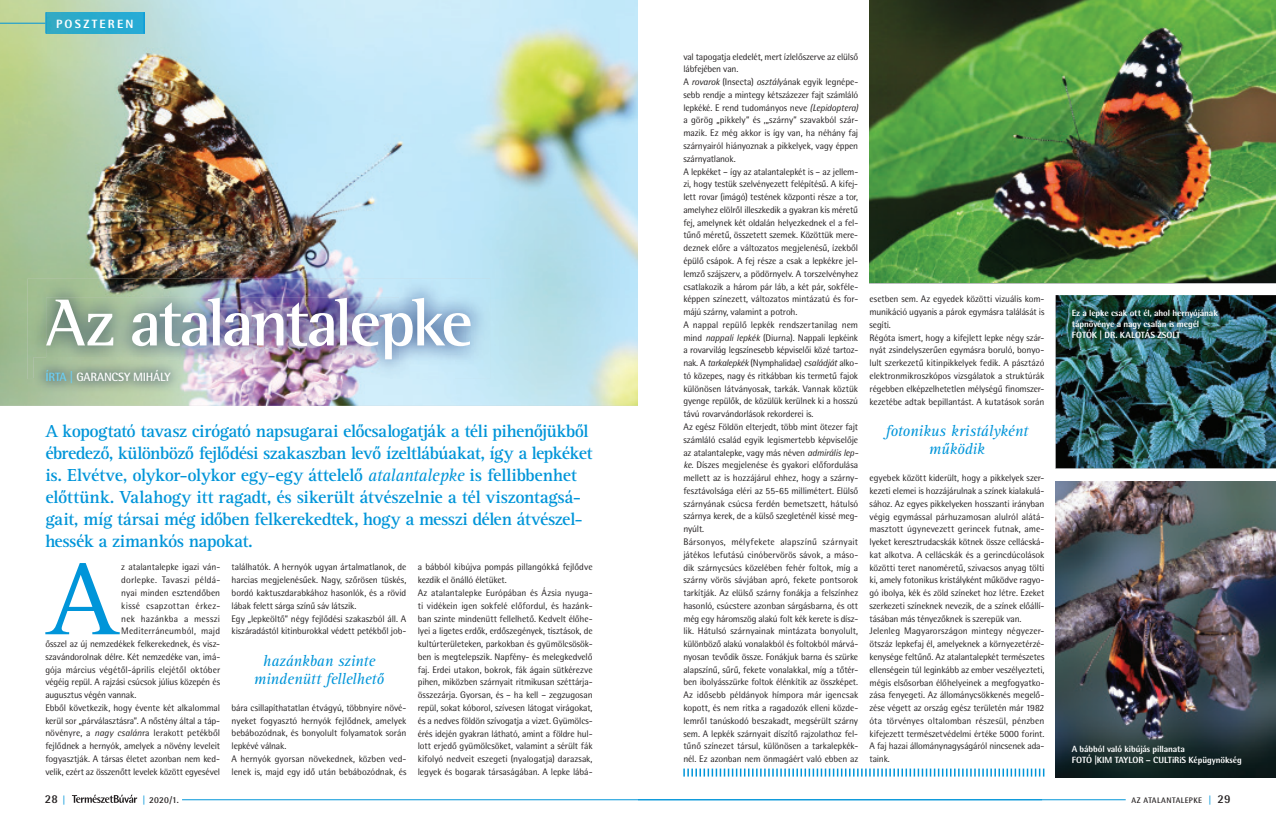
<style>
.page{position:relative;width:1276px;height:823px;background:#fff}
.page>*{position:absolute;margin:0;border:0;box-sizing:border-box;transform-origin:0 0}
.t1{font:105.3px "Rotis Serif Pro";color:#0095d9}
.t2{font:700 68px "Rotis Semi Serif Pro";letter-spacing:-.045em;color:#fff}
.t3{font:700 18px/22px "Rotis Serif Pro";letter-spacing:-.025em;color:#0095d9}
.t4{font:italic 16px/18px "Rotis Serif Pro";letter-spacing:-.015em;color:#0095d9;text-align:center}
.t5{font:700 12px "Rotis Semi Sans Pro";letter-spacing:-.02em;color:#fff}
.t6{font:800 12px "Rotis Semi Sans Pro";letter-spacing:.185em;color:#fff}
.t7{font:700 12px "Rotis Semi Sans Pro";color:#231f20}
.t8{font:9.5px/12.8px "Rotis Semi Sans Pro";letter-spacing:-.01em;color:#231f20}
.t9{font:9.5px "Rotis Semi Sans Pro";letter-spacing:.025em;color:#231f20}
.t10{font:9.5px "Rotis Semi Sans Pro";letter-spacing:.02em;color:#231f20}
.t11{font:9.5px "Rotis Semi Sans Pro";letter-spacing:.015em;color:#231f20}
.t12{font:800 9px/11px "Rotis Semi Sans Pro";letter-spacing:-.015em;color:#fff}
.t13{font:700 9px "Rotis Semi Sans Pro";color:#231f20}
.t14{font:700 8px "Rotis Semi Sans Pro";letter-spacing:.05em;color:#231f20}
.s1{color:#6bcff6}
.s2{font-weight:400;font-style:italic}
.s3{font-style:italic}
.s4{font-size:9px;color:#0095d9}
.s5{color:#0095d9}
.s6{font-size:12px}
</style>
<div class="page">
<svg style="left:72px;top:794px;width:65px;height:8px"></svg>
<hr style="left:182px;top:798px;width:456px;height:1px;background:#0095d9">
<hr style="left:638px;top:798px;width:487px;height:1px;background:#0095d9">
<img style="left:1055px;top:295px;width:221px;height:173px">
<img style="left:1055px;top:481px;width:221px;height:296px">
<svg style="left:683px;top:768px;width:361px;height:8px"></svg>
<img style="left:0;top:0;width:638px;height:405px">
<img style="left:27px;top:278px;width:463px;height:34px">
<img style="left:27px;top:312px;width:19px;height:67px">
<img style="left:455px;top:312px;width:35px;height:67px">
<img style="left:183px;top:359px;width:272px;height:20px">
<img style="left:46px;top:297px;width:424px;height:62px">
<img style="left:34px;top:357px;width:149px;height:38px">
<img style="left:46px;top:357px;width:137px;height:2px">
<img style="left:46px;top:12px;width:98px;height:22px">
<hr style="left:0;top:23px;width:45px;height:1px;background:#0095d9">
<svg style="left:144px;top:12px;width:1px;height:22px"></svg>
<svg style="left:45px;top:12px;width:1px;height:22px"></svg>
<img style="left:869px;top:0;width:407px;height:282px">
<img style="left:1062px;top:300px;width:165px;height:49px">
<p class="t6" style="left:56px;top:16px;width:79px">POSZTEREN</p>
<h2 class="t2" style="left:45px;top:281px;width:429px">Az atalantalepke</h2>
<p class="t5" style="left:46px;top:369px;width:127px"><span class="s1">ÍRTA |</span> GARANCSY MIHÁLY</p>
<p class="t3" style="left:45px;top:420px;width:548px">A kopogtató tavasz cirógató napsugarai előcsalogatják a téli pihenőjükből ébredező, különböző fejlődési szakaszban levő ízeltlábúakat, így a lepkéket is. Elvétve, olykor-olykor egy-egy áttelelő <span class="s2">atalantalepke</span> is fellibbenhet előttünk. Valahogy itt ragadt, és sikerült átvészelnie a tél viszontagsá&shy;gait, míg társai még időben felkerekedtek, hogy a messzi délen átvészel&shy;hessék a zimankós napokat.</p>
<h1 class="t1" style="left:46px;top:536px;width:74px">A</h1>
<p class="t8" style="left:121px;top:560px;width:100px">z atalantalepke igazi ván-</p>
<p class="t10" style="left:121px;top:574px;width:100px">dorlepke. Tavaszi példá-</p>
<p class="t8" style="left:121px;top:586px;width:100px">nyai minden esztendőben</p>
<p class="t9" style="left:121px;top:599px;width:100px">kissé csapzottan érkez-</p>
<p class="t9" style="left:121px;top:612px;width:100px">nek hazánkba a messzi</p>
<p class="t11" style="left:121px;top:625px;width:100px">Mediterráneumból, majd</p>
<p class="t8" style="left:45px;top:637px;width:176px">ősszel az új nemzedékek felkerekednek, és visz-</p>
<p class="t8" style="left:45px;top:650px;width:176px">szavándorolnak délre. Két nemzedéke van, imá-</p>
<p class="t8" style="left:45px;top:662px;width:176px">gója március végétől-április elejétől október</p>
<p class="t8" style="left:45px;top:675px;width:176px">végéig repül. A rajzási csúcsok július közepén és</p>
<p class="t8" style="left:45px;top:688px;width:92px">augusztus végén vannak.</p>
<p class="t8" style="left:45px;top:701px;width:176px">Ebből következik, hogy évente két alkalommal</p>
<p class="t8" style="left:45px;top:713px;width:176px">kerül sor „párválasztásra”. A nőstény által a táp-</p>
<p class="t8" style="left:45px;top:726px;width:176px">növényre, a <span class="s3">nagy csalán</span>ra lerakott petékből</p>
<p class="t8" style="left:45px;top:739px;width:176px">fejlődnek a hernyók, amelyek a növény leveleit</p>
<p class="t8" style="left:45px;top:752px;width:176px">fogyasztják. A társas életet azonban nem ked-</p>
<p class="t8" style="left:45px;top:764px;width:176px">velik, ezért az összenőtt levelek között egyesével</p>
<p class="t7" style="left:45px;top:791px;width:22px">28 <span class="s4">|</span></p>
<p class="t13" style="left:143px;top:793px;width:38px"><span class="s5">|</span> 2020/1.</p>
<p class="t8" style="left:231px;top:560px;width:176px">találhatók. A hernyók ugyan ártalmatlanok, de harcias megjelenésűek. Nagy, szőrösen tüskés, bordó kaktuszdarabkához hasonlók, és a rövid lábak felett sárga színű sáv látszik.<br>Egy „lepkeöltő” négy fejlődési szakaszból áll. A kiszáradástól kitinburokkal védett petékből job-</p>
<h3 class="t4" style="left:254px;top:651px;width:132px">hazánkban szinte mindenütt fellelhető</h3>
<p class="t8" style="left:231px;top:701px;width:176px">bára csillapíthatatlan étvágyú, többnyire növé&shy;nyeket fogyasztó hernyók fejlődnek, amelyek bebábozódnak, és bonyolult folyamatok során lepkévé válnak.<br>A hernyók gyorsan növekednek, közben ved&shy;lenek is, majd egy idő után bebábozódnak, és</p>
<p class="t8" style="left:418px;top:560px;width:176px">a bábból kibújva pompás pillangókká fejlődve kezdik el önálló életüket.<br>Az atalantalepke Európában és Ázsia nyuga&shy;ti vidékein igen sokfelé előfordul, és hazánk&shy;ban szinte mindenütt fellelhető. Kedvelt élőhe&shy;lyei a ligetes erdők, erdőszegények, tisztások, de kultúrterületeken, parkokban és gyümölcsösök&shy;ben is megtelepszik. Napfény- és melegkedvelő faj. Erdei utakon, bokrok, fák ágain sütkérezve pihen, miközben szárnyait ritmikusan széttárja&shy;összezárja. Gyorsan, és – ha kell – zegzugosan repül, sokat kóborol, szívesen látogat virágokat, és a nedves földön szívogatja a vizet. Gyümölcs&shy;érés idején gyakran látható, amint a földre hul&shy;lott erjedő gyümölcsöket, valamint a sérült fák kifolyó nedveit eszegeti (nyalogatja) darazsak, legyek és bogarak társaságában. A lepke lábá-</p>
<p class="t8" style="left:683px;top:50px;width:176px">val tapogatja eledelét, mert ízlelőszerve az elülső lábfejében van.<br>A <span class="s3">rovarok</span> (Insecta) <span class="s3">osztály</span>ának egyik legnépe&shy;sebb rendje a mintegy kétszázezer fajt számláló lepkéké. E rend tudományos neve <span class="s3">(Lepidoptera) </span>a görög „pikkely” és ,„szárny” szavakból szár&shy;mazik. Ez még akkor is így van, ha néhány faj szárnyairól hiányoznak a pikkelyek, vagy éppen szárnyatlanok.<br>A lepkéket – így az atalantalepkét is – az jellem&shy;zi, hogy testük szelvényezett felépítésű. A kifej&shy;lett rovar (imágó) testének központi része a tor, amelyhez elölről illeszkedik a gyakran kis méretű fej, amelynek két oldalán helyezkednek el a fel&shy;tűnő méretű, összetett szemek. Közöttük mere&shy;deznek előre a változatos megjelenésű, ízekből épülő csápok. A fej része a csak a lepkékre jel&shy;lemző szájszerv, a pödörnyelv. A torszelvényhez csatlakozik a három pár láb, a két pár, sokféle&shy;képpen színezett, változatos mintázatú és for&shy;májú szárny, valamint a potroh.<br>A nappal repülő lepkék rendszertanilag nem mind <span class="s3">nappali lepkék</span> (Diurna). Nappali lepkéink a rovarvilág legszínesebb képviselői közé tartoz&shy;nak. A <span class="s3">tarkalepkék</span> (Nymphalidae) <span class="s3">családját</span> alko&shy;tó közepes, nagy és ritkábban kis termetű fajok különösen látványosak, tarkák. Vannak köztük gyenge repülők, de közülük kerülnek ki a hosszú távú rovarvándorlások rekorderei is.<br>Az egész Földön elterjedt, több mint ötezer fajt számláló család egyik legismertebb képviselője az atalantalepke, vagy más néven <span class="s3">admirális lep&shy;ke.</span> Díszes megjelenése és gyakori előfordulása mellett az is hozzájárul ehhez, hogy a szárny&shy;fesztávolsága eléri az 55-65 millimétert. Elülső szárnyának csúcsa ferdén bemetszett, hátulsó szárnya kerek, de a külső szegleténél kissé meg&shy;nyúlt.<br>Bársonyos, mélyfekete alapszínű szárnyait játékos lefutású cinóbervörös sávok, a máso&shy;dik szárnycsúcs közelében fehér foltok, míg a szárny vörös sávjában apró, fekete pontsorok tarkítják. Az elülső szárny fonákja a felszínhez hasonló, csúcstere azonban sárgásbarna, és ott még egy háromszög alakú folt kék kerete is dísz&shy;lik. Hátulsó szárnyainak mintázata bonyolult, különböző alakú vonalakból és foltokból márvá&shy;nyosan tevődik össze. Fonákjuk barna és szürke alapszínű, sűrű, fekete vonalakkal, míg a tőtér&shy;ben ibolyásszürke foltok élénkítik az összképet.<br>Az idősebb példányok hímpora már igencsak kopott, és nem ritka a ragadozók elleni közde&shy;lemről tanúskodó beszakadt, megsérült szárny sem. A lepkék szárnyait díszítő rajzolathoz fel&shy;tűnő színezet társul, különösen a tarkalepkék&shy;nél. Ez azonban nem önmagáért való ebben az</p>
<p class="t8" style="left:869px;top:292px;width:176px">esetben sem. Az egyedek közötti vizuális kom&shy;munikáció ugyanis a párok egymásra találását is segíti.<br>Régóta ismert, hogy a kifejlett lepke négy szár&shy;nyát zsindelyszerűen egymásra boruló, bonyo&shy;lult szerkezetű kitinpikkelyek fedik. A pásztázó elektronmikroszkópos vizsgálatok a struktúrák régebben elképzelhetetlen mélységű finomszer&shy;kezetébe adtak bepillantást. A kutatások során</p>
<h3 class="t4" style="left:885px;top:422px;width:144px">fotonikus kristályként működik</h3>
<p class="t8" style="left:869px;top:471px;width:176px">egyebek között kiderült, hogy a pikkelyek szer&shy;kezeti elemei is hozzájárulnak a színek kialakulá&shy;sához. Az egyes pikkelyeken hosszanti irányban végig egymással párhuzamosan alulról alátá&shy;masztott úgynevezett gerincek futnak, ame&shy;lyeket keresztrudacskák kötnek össze cellácská&shy;kat alkotva. A cellácskák és a gerincdúcolások közötti teret nanoméretű, szivacsos anyag tölti ki, amely fotonikus kristályként működve ragyo&shy;gó ibolya, kék és zöld színeket hoz létre. Ezeket szerkezeti színeknek nevezik, de a színek előállí&shy;tásában más tényezőknek is szerepük van.<br>Jelenleg Magyarországon mintegy négyezer&shy;ötszáz lepkefaj él, amelyeknek a környezetérzé&shy;kenysége feltűnő. Az atalantalepkét természetes ellenségein túl leginkább az ember veszélyezteti, mégis elsősorban élőhelyeinek a megfogyatko&shy;zása fenyegeti. Az állománycsökkenés megelő&shy;zése végett az ország egész területén már 1982 óta törvényes oltalomban részesül, pénzben kifejezett természetvédelmi értéke 5000 forint.<br>A faj hazai állománynagyságáról nincsenek ada&shy;taink.</p>
<p class="t12" style="left:1071px;top:307px;width:147px">Ez a lepke csak ott él, ahol hernyójának tápnövénye a nagy csalán is megél<br>FOTÓK | DR. KALOTÁS ZSOLT</p>
<p class="t12" style="left:1071px;top:743px;width:172px">A bábból való kibújás pillanata<br>FOTÓ |KIM TAYLOR – CULTiRiS Képügynökség</p>
<p class="t14" style="left:1131px;top:794px;width:100px">AZ ATALANTALEPKE <span class="s4">|</span> <span class="s6">29</span></p>
</div>
